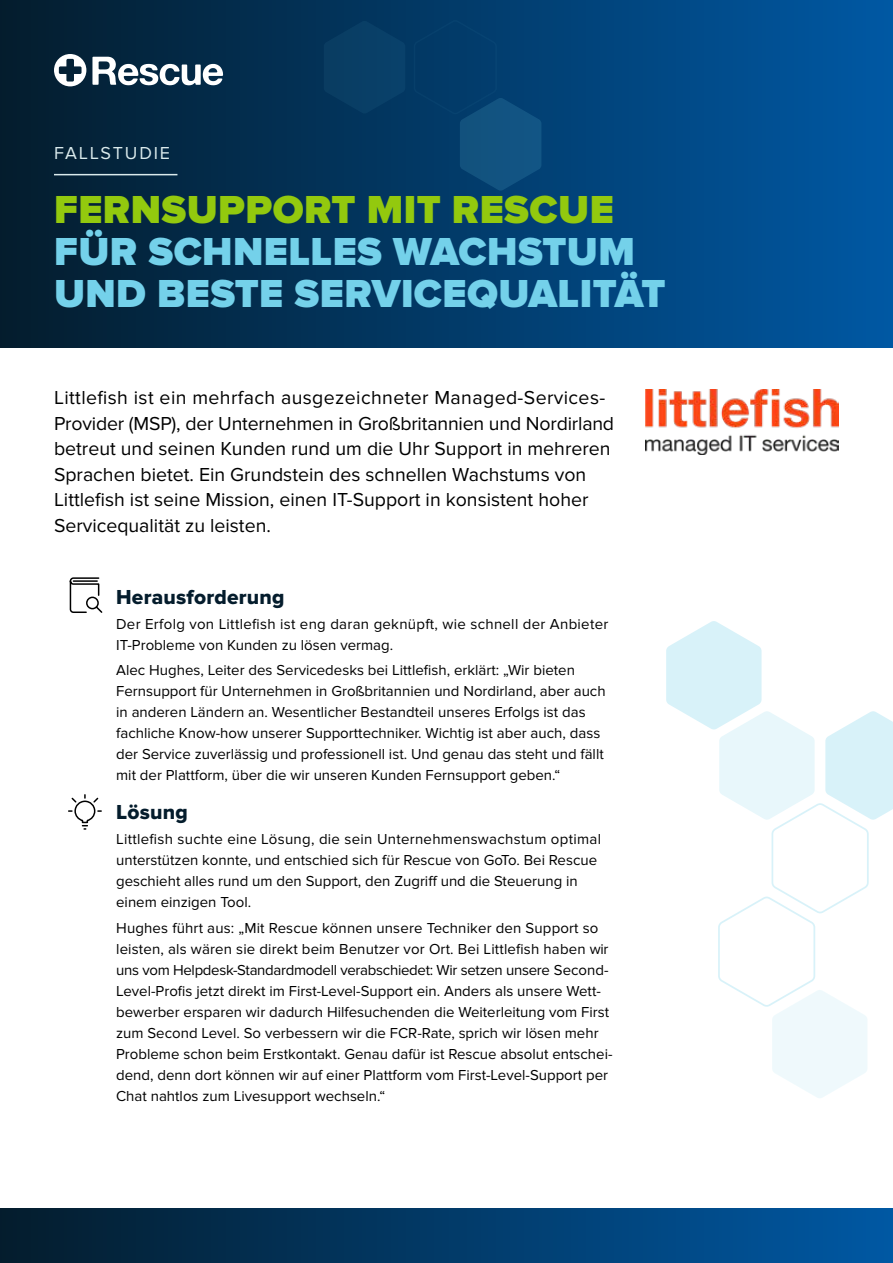
<style>
.page{position:relative;width:893px;height:1263px;background:#fff}
.page>*{position:absolute;margin:0;border:0;box-sizing:border-box;transform-origin:0 0}
.t1{font:900 40.5px/42px "Proxima Nova";letter-spacing:.01em;color:#74d1ea}
.t2{font:900 40.5px "Proxima Nova";letter-spacing:.01em;color:#93c90e}
.t3{font:21px "Proxima Nova Extrabld";letter-spacing:.01em;color:#041c2c}
.t4{font:19.5px/25.5px "Proxima Nova";color:#000}
.t5{font:18px "Proxima Nova";letter-spacing:.1em;color:#daeaec}
.t6{font:15px/21px "Proxima Nova";color:#000}
.t7{font:15px/21px "Proxima Nova";letter-spacing:.02em;color:#000}
</style>
<div class="page">
<div style="left:0;top:1209px;width:893px;height:54px;background:linear-gradient(to right,#041c2d,#0058a3)"></div>
<div style="left:0;top:0;width:893px;height:348px;background:linear-gradient(to right,#041c2d,#0058a3)"></div>
<hr style="left:55px;top:174px;width:122px;height:1px;background:#daeaec">
<svg style="left:413px;top:19px;width:128px;height:172px"></svg>
<svg style="left:324px;top:21px;width:81px;height:93px"></svg>
<img style="left:646px;top:389px;width:193px;height:66px">
<svg style="left:666px;top:621px;width:227px;height:477px"></svg>
<svg style="left:69px;top:577px;width:34px;height:36px"></svg>
<svg style="left:68px;top:794px;width:34px;height:36px"></svg>
<svg style="left:54px;top:54px;width:32px;height:32px"></svg>
<svg style="left:92px;top:57px;width:131px;height:28px"></svg>
<p class="t5" style="left:54px;top:142px;width:118px">FALLSTUDIE</p>
<h1 class="t2" style="left:54px;top:186px;width:561px">FERNSUPPORT MIT RESCUE</h1>
<h1 class="t1" style="left:54px;top:231px;width:613px">FÜR SCHNELLES WACHSTUM<br>UND BESTE SERVICEQUALITÄT</h1>
<p class="t4" style="left:54px;top:385px;width:562px">Littlefish ist ein mehrfach ausgezeichneter Managed-Services-Provider (MSP), der Unternehmen in Großbritannien und Nordirland betreut und seinen Kunden rund um die Uhr Support in mehreren Sprachen bietet. Ein Grundstein des schnellen Wachstums von Littlefish ist seine Mission, einen IT-Support in konsistent hoher Servicequalität zu leisten.</p>
<h2 class="t3" style="left:116px;top:585px;width:170px">Herausforderung</h2>
<p class="t7" style="left:116px;top:614px;width:494px">Der Erfolg von Littlefish ist eng daran geknüpft, wie schnell der Anbieter<br>IT-Probleme von Kunden zu lösen vermag.</p>
<p class="t6" style="left:116px;top:660px;width:491px">Alec Hughes, Leiter des Servicedesks bei Littlefish, erklärt: „Wir bieten Fernsupport für Unternehmen in Großbritannien und Nordirland, aber auch in anderen Ländern an. Wesentlicher Bestandteil unseres Erfolgs ist das fachliche Know-how unserer Supporttechniker. Wichtig ist aber auch, dass der Service zuverlässig und professionell ist. Und genau das steht und fällt mit der Plattform, über die wir unseren Kunden Fernsupport geben.“</p>
<h2 class="t3" style="left:116px;top:800px;width:73px">Lösung</h2>
<p class="t6" style="left:116px;top:829px;width:486px">Littlefish suchte eine Lösung, die sein Unternehmenswachstum optimal unterstützen konnte, und entschied sich für Rescue von GoTo. Bei Rescue geschieht alles rund um den Support, den Zugriff und die Steuerung in einem einzigen Tool.</p>
<p class="t6" style="left:116px;top:917px;width:498px">Hughes führt aus: „Mit Rescue können unsere Techniker den Support so leisten, als wären sie direkt beim Benutzer vor Ort. Bei Littlefish haben wir uns vom Helpdesk-Standardmodell verabschiedet: Wir setzen unsere Second-Level-Profis jetzt direkt im First-Level-Support ein. Anders als unsere Wett&shy;bewerber ersparen wir dadurch Hilfesuchenden die Weiterleitung vom First zum Second Level. So verbessern wir die FCR-Rate, sprich wir lösen mehr Probleme schon beim Erstkontakt. Genau dafür ist Rescue absolut entschei&shy;dend, denn dort können wir auf einer Plattform vom First-Level-Support per Chat nahtlos zum Livesupport wechseln.“</p>
</div>
